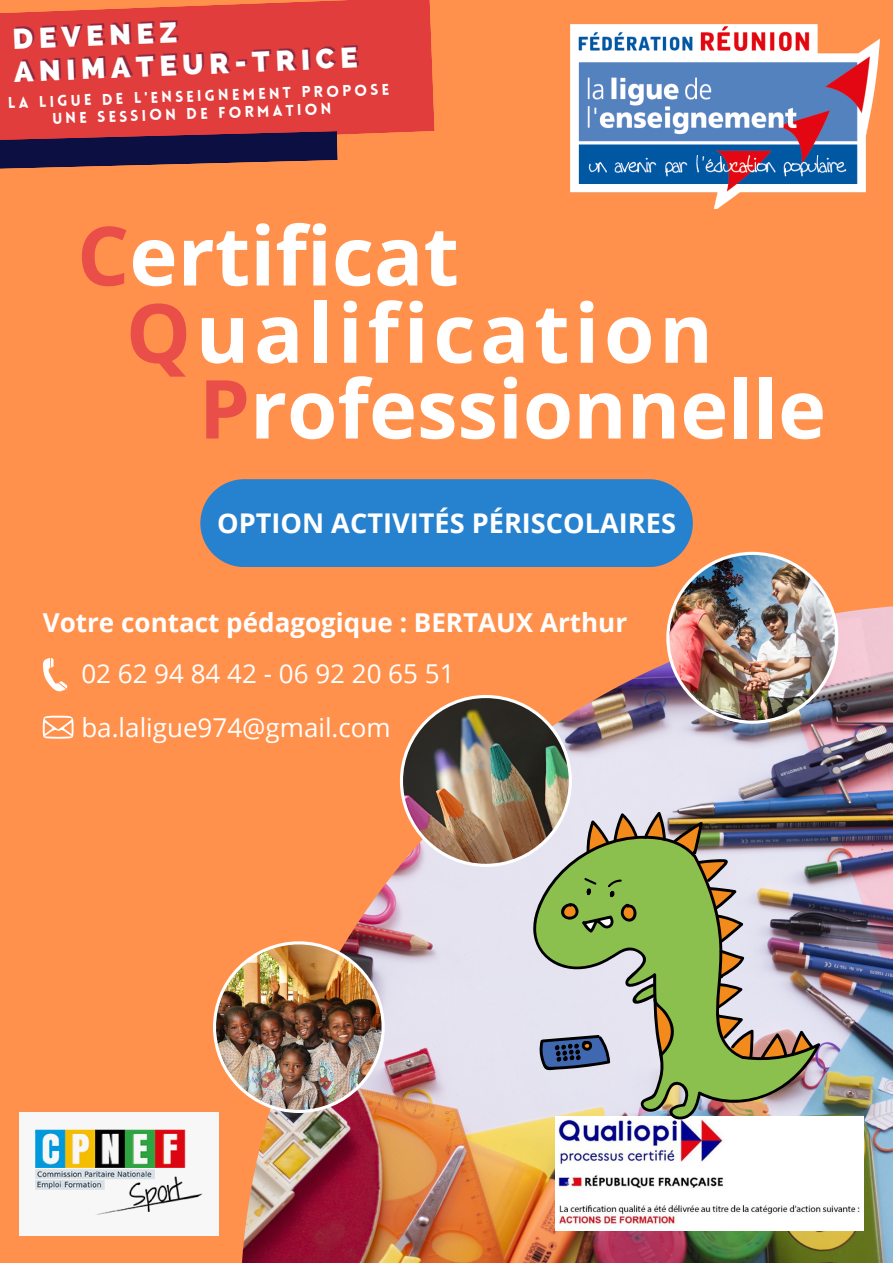
<style>
.page{position:relative;width:893px;height:1263px;background:#ff914d}
.page>*{position:absolute;margin:0;border:0;box-sizing:border-box;transform-origin:0 0}
.t1{font:700 81.82px "Open Sans";color:#fff}
.t2{font:700 81.75px "Open Sans";letter-spacing:.055em;color:#fff}
.t3{font:700 81.38px "Open Sans";color:#fff}
.t4{font:800 28.58px/35.8px "Raleway";color:#fff}
.t5{font:700 27.15px "Open Sans";color:#fff}
.t6{font:26.03px "Open Sans";color:#fff}
.t7{font:700 26.03px "Open Sans";color:#fff}
.t8{font:900 15.3px/17.5px "Lovelo";color:#fff}
.s1{color:rgb(20 13 75/.4)}
.s2{color:#e94e49}
</style>
<div class="page">
<img style="left:242px;top:606px;width:651px;height:657px">
<svg style="left:43px;top:658px;width:25px;height:34px"></svg>
<svg style="left:43px;top:715px;width:31px;height:24px"></svg>
<img style="left:570px;top:24px;width:309px;height:185px">
<img style="left:555px;top:1154px;width:308px;height:77px">
<div style="left:0;top:0;width:434px;height:135px;background:#e13d3d"></div>
<svg style="left:0;top:131px;width:338px;height:38px"></svg>
<img style="left:19px;top:1112px;width:200px;height:123px">
<img style="left:838px;top:791px;width:28px;height:306px">
<img style="left:200px;top:479px;width:638px;height:676px">
<p class="t4" style="left:11px;top:20px;width:345px;rotate:-3deg"><span class="s1">DEVENEZ<br></span>ANIMATEUR-TRICE</p>
<p class="t8" style="left:51px;top:94px;width:339px;text-indent:-44px;rotate:-2deg">LA LIGUE DE L'ENSEIGNEMENT PROPOSE<br>UNE SESSION DE FORMATION</p>
<p class="t1" style="left:77px;top:198px;width:383px"><span class="s2">C</span>ertificat</p>
<p class="t2" style="left:126px;top:275px;width:588px"><span class="s2">Q</span>ualification</p>
<p class="t3" style="left:199px;top:352px;width:628px"><span class="s2">P</span>rofessionnelle</p>
<p class="t5" style="left:217px;top:503px;width:460px">OPTION ACTIVITÉS PÉRISCOLAIRES</p>
<p class="t7" style="left:43px;top:604px;width:586px">Votre contact pédagogique : BERTAUX Arthur</p>
<p class="t6" style="left:81px;top:655px;width:375px">02 62 94 84 42 - 06 92 20 65 51</p>
<p class="t6" style="left:81px;top:709px;width:311px">ba.laligue974@gmail.com</p>
</div>
